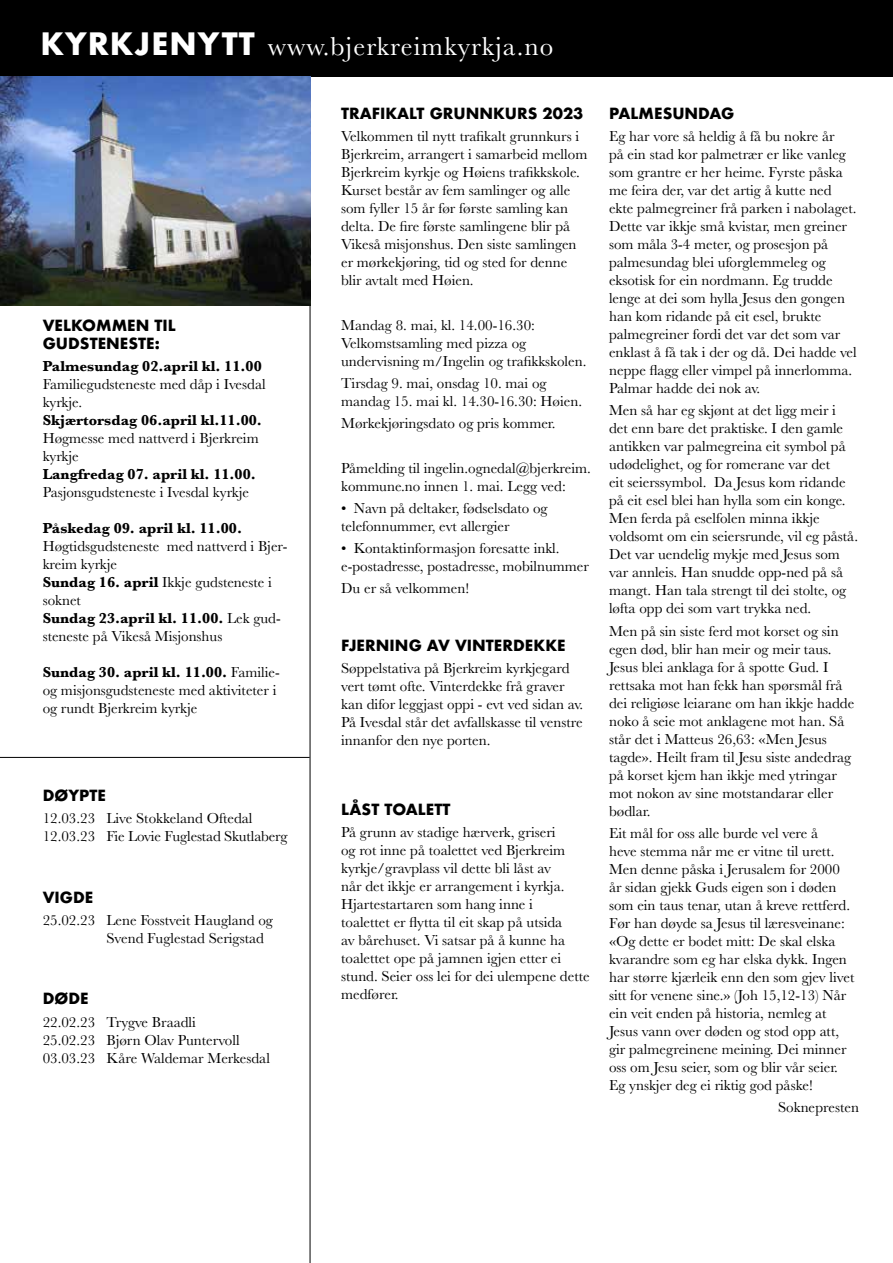
<style>
.page{position:relative;width:893px;height:1263px;background:#fff}
.page>*{position:absolute;margin:0;border:0;box-sizing:border-box;transform-origin:0 0}
.t1{font:27px "Baskerville";letter-spacing:.04em;color:#fff}
.t2{font:15px/18px "Baskerville";color:#000}
.t3{font:700 15px "Baskerville";color:#000}
.t4{font:700 15px/18px "Futura";color:#000}
.s1{font-family:"Futura";font-weight:700;font-size:30px}
.s2{font-weight:700}
</style>
<div class="page">
<div style="left:0;top:0;width:893px;height:77px;background:#000"></div>
<hr style="left:310px;top:77px;width:1px;height:1186px;background:#000">
<hr style="left:0;top:757px;width:310px;height:1px;background:#000">
<img style="left:0;top:77px;width:310px;height:229px">
<h1 class="t1" style="left:41px;top:29px;width:514px"><span class="s1">KYRKJENYTT</span> www.bjerkreimkyrkja.no</h1>
<p class="t4" style="left:43px;top:316px;width:135px">VELKOMMEN TIL<br>GUDSTENESTE:</p>
<p class="t3" style="left:43px;top:355px;width:221px">Palmesundag 02.april kl. 11.00</p>
<p class="t2" style="left:43px;top:375px;width:224px">Familiegudsteneste med dåp i Ivesdal kyrkje.</p>
<p class="t3" style="left:43px;top:409px;width:221px">Skjærtorsdag 06.april kl.11.00.</p>
<p class="t2" style="left:43px;top:429px;width:218px">Høgmesse med nattverd i Bjerkreim kyrkje</p>
<p class="t3" style="left:43px;top:463px;width:215px">Langfredag 07. april kl. 11.00.</p>
<p class="t2" style="left:43px;top:483px;width:208px">Pasjonsgudsteneste i Ivesdal kyrkje</p>
<p class="t3" style="left:43px;top:517px;width:201px">Påskedag 09. april kl. 11.00.</p>
<p class="t2" style="left:43px;top:537px;width:246px">Høgtidsgudsteneste med nattverd i Bjer&shy;kreim kyrkje<br><span class="s2">Sundag 16. april</span> Ikkje gudsteneste i soknet<br><span class="s2">Sundag 23.april kl. 11.00.</span> Lek gud&shy;steneste på Vikeså Misjonshus</p>
<p class="t2" style="left:43px;top:663px;width:239px"><span class="s2">Sundag 30. april kl. 11.00.</span> Familie&shy;og misjonsgudsteneste med aktiviteter i og rundt Bjerkreim kyrkje</p>
<p class="t4" style="left:43px;top:786px;width:65px">DØYPTE</p>
<p class="t2" style="left:43px;top:809px;width:246px">12.03.23 Live Stokkeland Oftedal<br>12.03.23 Fie Lovie Fuglestad Skutlaberg</p>
<p class="t4" style="left:43px;top:888px;width:52px">VIGDE</p>
<p class="t2" style="left:106px;top:911px;width:168px;text-indent:-64px">25.02.23 Lene Fosstveit Haugland og<br>Svend Fuglestad Serigstad</p>
<p class="t4" style="left:43px;top:990px;width:48px">DØDE</p>
<p class="t2" style="left:43px;top:1013px;width:229px">22.02.23 Trygve Braadli<br>25.02.23 Bjørn Olav Puntervoll<br>03.03.23 Kåre Waldemar Merkesdal</p>
<p class="t4" style="left:341px;top:104px;width:244px">TRAFIKALT GRUNNKURS 2023</p>
<p class="t2" style="left:341px;top:127px;width:248px">Velkommen til nytt trafikalt grunnkurs i Bjerkreim, arrangert i samarbeid mellom Bjerkreim kyrkje og Høiens trafikkskole.<br>Kurset består av fem samlinger og alle som fyller 15 år før første samling kan delta. De fire første samlingene blir på Vikeså misjonshus. Den siste samlingen er mørkekjøring, tid og sted for denne blir avtalt med Høien.</p>
<p class="t2" style="left:341px;top:316px;width:247px">Mandag 8. mai, kl. 14.00-16.30:<br>Velkomstsamling med pizza og undervisning m/Ingelin og trafikkskolen.</p>
<p class="t2" style="left:341px;top:374px;width:242px">Tirsdag 9. mai, onsdag 10. mai og mandag 15. mai kl. 14.30-16.30: Høien.</p>
<p class="t2" style="left:341px;top:414px;width:216px">Mørkekjøringsdato og pris kommer.</p>
<p class="t2" style="left:341px;top:459px;width:251px">Påmelding til ingelin.ognedal@bjerkreim. kommune.no innen 1. mai. Legg ved:</p>
<p class="t2" style="left:341px;top:499px;width:208px">• Navn på deltaker, fødselsdato og telefonnummer, evt allergier</p>
<p class="t2" style="left:341px;top:539px;width:249px">• Kontaktinformasjon foresatte inkl. e-postadresse, postadresse, mobilnummer</p>
<p class="t2" style="left:341px;top:580px;width:130px">Du er så velkommen!</p>
<p class="t4" style="left:341px;top:636px;width:226px">FJERNING AV VINTERDEKKE</p>
<p class="t2" style="left:341px;top:659px;width:244px">Søppelstativa på Bjerkreim kyrkjegard vert tømt ofte. Vinterdekke frå graver kan difor leggjast oppi - evt ved sidan av.<br>På Ivesdal står det avfallskasse til venstre innanfor den nye porten.</p>
<p class="t4" style="left:341px;top:800px;width:111px">LÅST TOALETT</p>
<p class="t2" style="left:341px;top:823px;width:250px">På grunn av stadige hærverk, griseri<br>og rot inne på toalettet ved Bjerkreim kyrkje/gravplass vil dette bli låst av<br>når det ikkje er arrangement i kyrkja.<br>Hjartestartaren som hang inne i<br>toalettet er flytta til eit skap på utsida<br>av bårehuset. Vi satsar på å kunne ha toalettet ope på jamnen igjen etter ei stund. Seier oss lei for dei ulempene dette medfører.</p>
<p class="t4" style="left:609px;top:104px;width:127px">PALMESUNDAG</p>
<p class="t2" style="left:609px;top:127px;width:249px">Eg har vore så heldig å få bu nokre år<br>på ein stad kor palmetrær er like vanleg som grantre er her heime. Fyrste påska me feira der, var det artig å kutte ned ekte palmegreiner frå parken i nabolaget.<br>Dette var ikkje små kvistar, men greiner som måla 3-4 meter, og prosesjon på palmesundag blei uforglemmeleg og eksotisk for ein nordmann. Eg trudde lenge at dei som hylla Jesus den gongen han kom ridande på eit esel, brukte palmegreiner fordi det var det som var enklast å få tak i der og då. Dei hadde vel neppe flagg eller vimpel på innerlomma.<br>Palmar hadde dei nok av.</p>
<p class="t2" style="left:609px;top:402px;width:251px">Men så har eg skjønt at det ligg meir i det enn bare det praktiske. I den gamle antikken var palmegreina eit symbol på udødelighet, og for romerane var det<br>eit seierssymbol. Da Jesus kom ridande på eit esel blei han hylla som ein konge.<br>Men ferda på eselfolen minna ikkje voldsomt om ein seiersrunde, vil eg påstå.<br>Det var uendelig mykje med Jesus som var annleis. Han snudde opp-ned på så mangt. Han tala strengt til dei stolte, og løfta opp dei som vart trykka ned.</p>
<p class="t2" style="left:609px;top:622px;width:247px">Men på sin siste ferd mot korset og sin egen død, blir han meir og meir taus.<br>Jesus blei anklaga for å spotte Gud. I rettsaka mot han fekk han spørsmål frå dei religiøse leiarane om han ikkje hadde noko å seie mot anklagene mot han. Så står det i Matteus 26,63: «Men Jesus tagde». Heilt fram til Jesu siste andedrag på korset kjem han ikkje med ytringar mot nokon av sine motstandarar eller bødlar.</p>
<p class="t2" style="left:609px;top:824px;width:247px">Eit mål for oss alle burde vel vere å<br>heve stemma når me er vitne til urett.<br>Men denne påska i Jerusalem for 2000 år sidan gjekk Guds eigen son i døden som ein taus tenar, utan å kreve rettferd.<br>Før han døyde sa Jesus til læresveinane: «Og dette er bodet mitt: De skal elska kvarandre som eg har elska dykk. Ingen har større kjærleik enn den som gjev livet sitt for venene sine.» (Joh 15,12-13) Når ein veit enden på historia, nemleg at Jesus vann over døden og stod opp att, gir palmegreinene meining. Dei minner oss om Jesu seier, som og blir vår seier.<br>Eg ynskjer deg ei riktig god påske!</p>
<p class="t2" style="left:778px;top:1098px;width:82px">Soknepresten</p>
</div>
